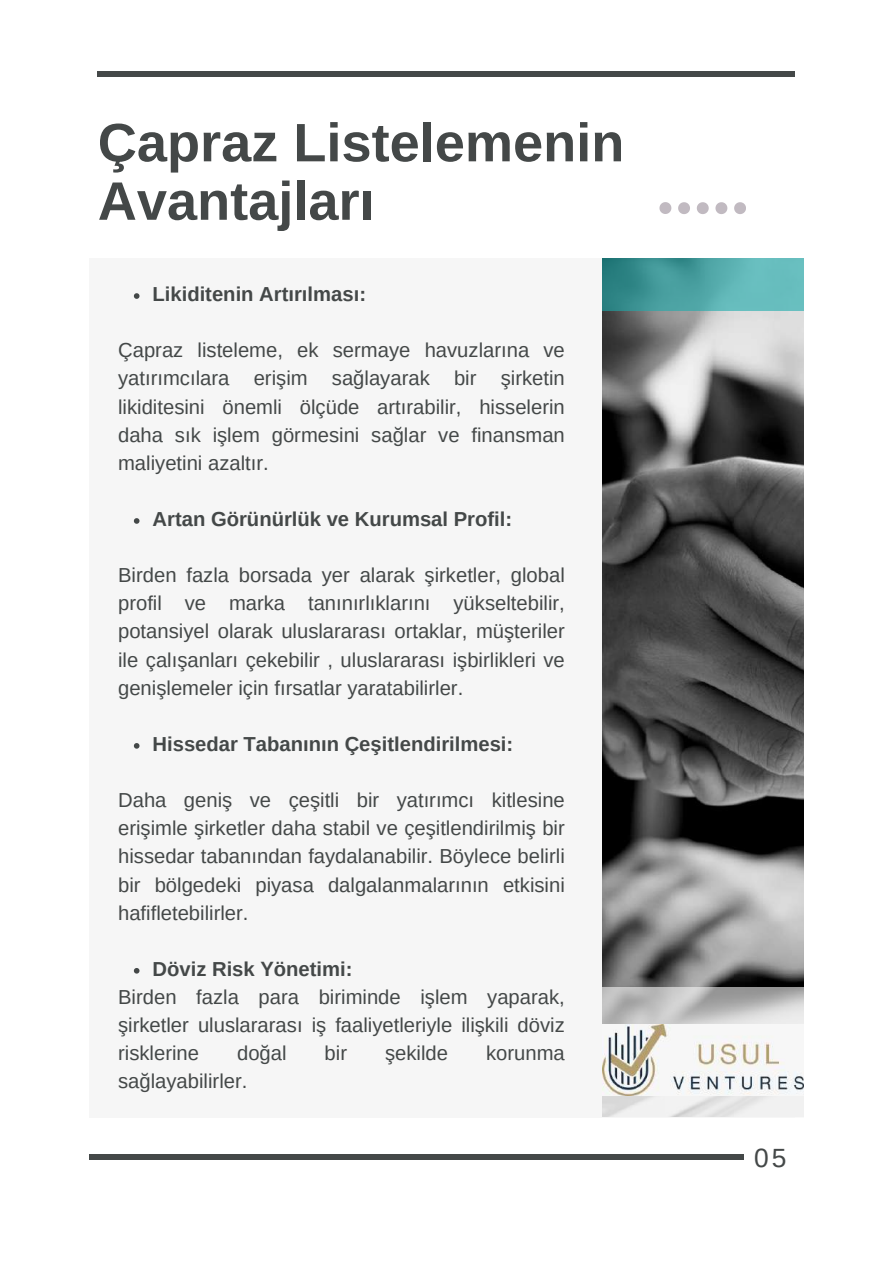
<style>
.page{position:relative;width:893px;height:1264px;background:#fff}
.page>*{position:absolute;margin:0;border:0;box-sizing:border-box;transform-origin:0 0}
.t1{font:700 54.15px/58.3px "Arimo";color:#444848}
.t2{font:26.4px "Arimo";color:#444848}
.t3{font:20.25px/28px "Arimo";color:#444848;text-align:justify}
.t4{font:700 20.25px "Arimo";color:#444848}
</style>
<div class="page">
<div style="left:89px;top:1153px;width:654px;height:6px;background:#444848"></div>
<div style="left:98px;top:71px;width:696px;height:5px;background:#444848"></div>
<div style="left:89px;top:258px;width:705px;height:859px;background:#f6f6f6"></div>
<img style="left:602px;top:311px;width:201px;height:675px">
<svg style="left:134px;top:293px;width:5px;height:6px"></svg>
<svg style="left:134px;top:518px;width:5px;height:6px"></svg>
<svg style="left:134px;top:743px;width:5px;height:5px"></svg>
<svg style="left:134px;top:968px;width:5px;height:5px"></svg>
<svg style="left:602px;top:986px;width:201px;height:131px"></svg>
<div style="left:602px;top:258px;width:201px;height:53px;background:linear-gradient(to right,#2a8081,#74cacb)"></div>
<svg style="left:659px;top:202px;width:12px;height:12px"></svg>
<svg style="left:678px;top:202px;width:12px;height:12px"></svg>
<svg style="left:696px;top:202px;width:12px;height:12px"></svg>
<svg style="left:715px;top:202px;width:12px;height:12px"></svg>
<svg style="left:734px;top:202px;width:12px;height:12px"></svg>
<img style="left:602px;top:1024px;width:201px;height:71px">
<h1 class="t1" style="left:98px;top:113px;width:528px">Çapraz Listelemenin<br>Avantajları</h1>
<p class="t4" style="left:152px;top:283px;width:215px">Likiditenin Artırılması:</p>
<p class="t3" style="left:118px;top:336px;width:448px">Çapraz listeleme, ek sermaye havuzlarına ve yatırımcılara erişim sağlayarak bir şirketin likiditesini önemli ölçüde artırabilir, hisselerin daha sık işlem görmesini sağlar ve finansman maliyetini azaltır.</p>
<p class="t4" style="left:152px;top:507px;width:361px">Artan Görünürlük ve Kurumsal Profil:</p>
<p class="t3" style="left:118px;top:561px;width:448px">Birden fazla borsada yer alarak şirketler, global profil ve marka tanınırlıklarını yükseltebilir, potansiyel olarak uluslararası ortaklar, müşteriler ile çalışanları çekebilir , uluslararası işbirlikleri ve genişlemeler için fırsatlar yaratabilirler.</p>
<p class="t4" style="left:152px;top:732px;width:362px">Hissedar Tabanının Çeşitlendirilmesi:</p>
<p class="t3" style="left:118px;top:786px;width:448px">Daha geniş ve çeşitli bir yatırımcı kitlesine erişimle şirketler daha stabil ve çeşitlendirilmiş bir hissedar tabanından faydalanabilir. Böylece belirli bir bölgedeki piyasa dalgalanmalarının etkisini hafifletebilirler.</p>
<p class="t4" style="left:152px;top:957px;width:201px">Döviz Risk Yönetimi:</p>
<p class="t3" style="left:118px;top:982px;width:448px">Birden fazla para biriminde işlem yaparak, şirketler uluslararası iş faaliyetleriyle ilişkili döviz risklerine</p>
<p class="t3" style="left:237px;top:1039px;width:51px">doğal</p>
<p class="t3" style="left:324px;top:1039px;width:24px">bir</p>
<p class="t3" style="left:385px;top:1039px;width:64px">şekilde</p>
<p class="t3" style="left:486px;top:1039px;width:80px">korunma</p>
<p class="t3" style="left:118px;top:1067px;width:131px">sağlayabilirler.</p>
<h2 class="t2" style="left:754px;top:1142px;width:34px">05</h2>
</div>
